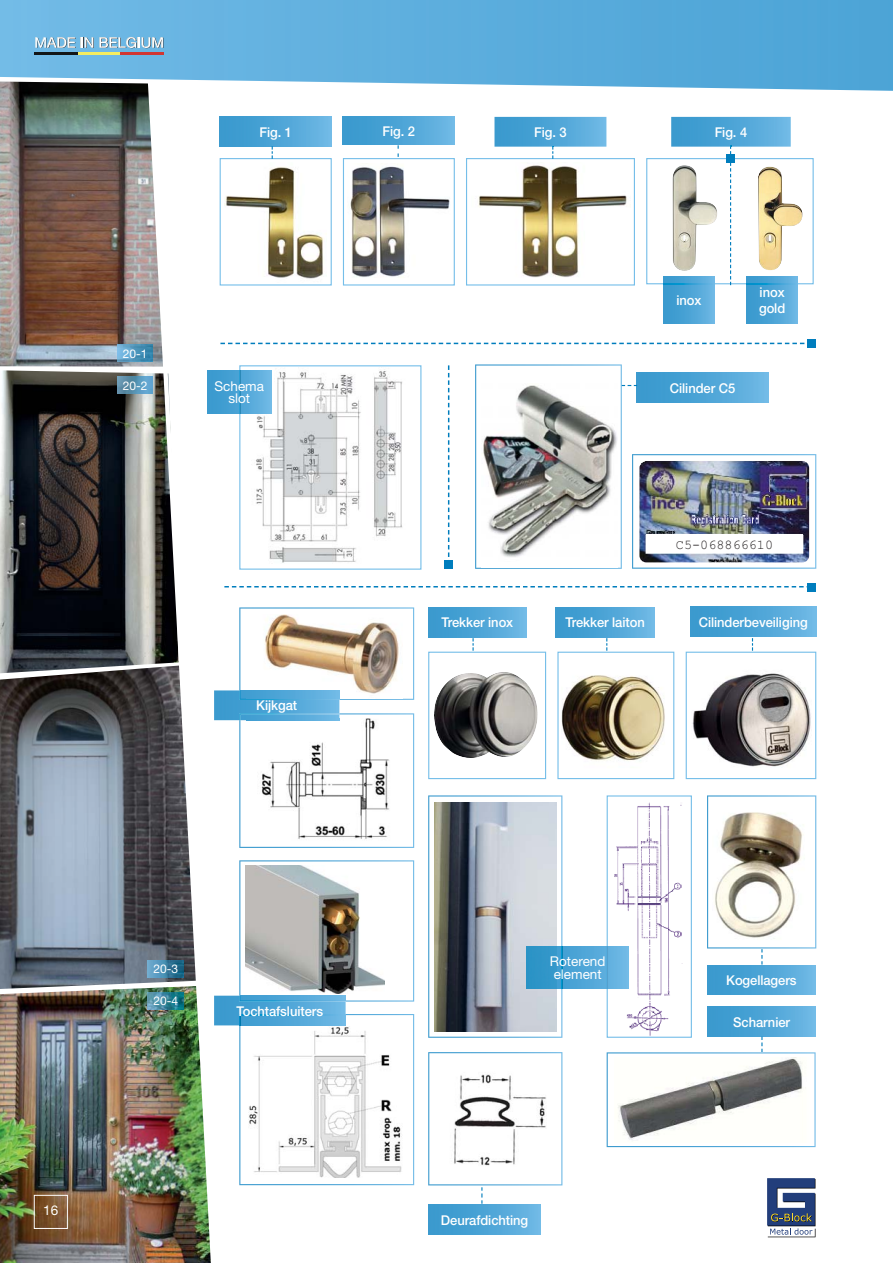
<style>
.page{position:relative;width:893px;height:1263px;background:#fff}
.page>*{position:absolute;margin:0;border:0;box-sizing:border-box;transform-origin:0 0}
.t1{font:500 13.5px/16.5px "Helvetica Neue";letter-spacing:-.005em;color:#fff;scale:.96 1}
.t2{font:13.5px/13.5px "Helvetica Neue";color:#fff}
.t3{font:13.5px "Courier New";color:#231f20}
.t4{font:13.5px "Helvetica Neue";color:#fff}
.t5{font:12px "Helvetica Neue";color:#fff}
</style>
<div class="page">
<div style="left:557px;top:652px;width:117px;height:127px;border:1px solid #75bee9"></div>
<img style="left:556px;top:607px;width:98px;height:30px">
<div style="left:239px;top:365px;width:182px;height:205px;border:1px solid #75bee9"></div>
<img style="left:252px;top:370px;width:150px;height:193px">
<img style="left:239px;top:860px;width:175px;height:142px">
<div style="left:245px;top:865px;width:149px;height:130px;background:#fff"></div>
<img style="left:245px;top:865px;width:139px;height:129px">
<img style="left:239px;top:607px;width:175px;height:93px">
<div style="left:247px;top:614px;width:155px;height:85px;background:#fff"></div>
<img style="left:265px;top:614px;width:134px;height:85px">
<img style="left:239px;top:1014px;width:175px;height:171px">
<img style="left:248px;top:1027px;width:158px;height:151px">
<img style="left:239px;top:713px;width:175px;height:135px">
<div style="left:247px;top:719px;width:155px;height:126px;background:#fff"></div>
<img style="left:257px;top:719px;width:133px;height:120px">
<img style="left:219px;top:690px;width:120px;height:30px">
<img style="left:239px;top:690px;width:100px;height:10px">
<svg style="left:240px;top:690px;width:12px;height:9px"></svg>
<img style="left:252px;top:690px;width:87px;height:9px">
<img style="left:239px;top:713px;width:100px;height:7px">
<img style="left:257px;top:719px;width:82px;height:1px">
<img style="left:0;top:0;width:892px;height:91px">
<svg style="left:767px;top:1179px;width:48px;height:58px"></svg>
<svg style="left:434px;top:672px;width:104px;height:86px"></svg>
<div style="left:428px;top:652px;width:118px;height:127px;border:1px solid #75bee9"></div>
<img style="left:428px;top:607px;width:98px;height:30px">
<svg style="left:224px;top:586px;width:583px;height:2px"></svg>
<div style="left:807px;top:583px;width:8px;height:9px;background:#007dbd"></div>
<img style="left:707px;top:795px;width:109px;height:154px">
<img style="left:713px;top:802px;width:97px;height:140px">
<img style="left:707px;top:965px;width:108px;height:30px">
<img style="left:614px;top:803px;width:69px;height:233px">
<div style="left:607px;top:795px;width:85px;height:243px;border:1px solid #75bee9"></div>
<img style="left:428px;top:795px;width:134px;height:243px">
<img style="left:434px;top:802px;width:122px;height:230px">
<img style="left:708px;top:1007px;width:107px;height:30px">
<img style="left:526px;top:946px;width:103px;height:43px">
<img style="left:607px;top:946px;width:1px;height:43px">
<img style="left:561px;top:946px;width:1px;height:43px">
<svg style="left:761px;top:949px;width:1px;height:16px"></svg>
<svg style="left:761px;top:1037px;width:1px;height:15px"></svg>
<img style="left:219px;top:996px;width:127px;height:29px">
<img style="left:239px;top:996px;width:107px;height:6px">
<img style="left:690px;top:607px;width:126px;height:29px">
<img style="left:0;top:78px;width:219px;height:1185px">
<svg style="left:472px;top:638px;width:2px;height:13px"></svg>
<img style="left:207px;top:371px;width:64px;height:42px">
<img style="left:239px;top:371px;width:1px;height:42px">
<img style="left:428px;top:1052px;width:134px;height:133px">
<img style="left:428px;top:1205px;width:113px;height:29px">
<svg style="left:481px;top:1187px;width:1px;height:17px"></svg>
<img style="left:607px;top:1052px;width:208px;height:95px">
<img style="left:614px;top:1057px;width:195px;height:85px">
<div style="left:433px;top:1058px;width:123px;height:115px;background:#fff"></div>
<img style="left:454px;top:1074px;width:92px;height:92px">
<div style="left:646px;top:158px;width:168px;height:126px;border:1px solid #75bee9"></div>
<div style="left:220px;top:158px;width:112px;height:128px;border:1px solid #75bee9"></div>
<img style="left:224px;top:167px;width:100px;height:112px">
<div style="left:343px;top:158px;width:112px;height:128px;border:1px solid #75bee9"></div>
<img style="left:350px;top:166px;width:100px;height:111px">
<div style="left:466px;top:158px;width:169px;height:128px;border:1px solid #75bee9"></div>
<img style="left:478px;top:165px;width:149px;height:113px">
<img style="left:672px;top:165px;width:45px;height:106px">
<div style="left:726px;top:154px;width:8px;height:9px;background:#007dbd"></div>
<img style="left:220px;top:117px;width:112px;height:30px">
<img style="left:343px;top:117px;width:112px;height:27px">
<img style="left:494px;top:117px;width:112px;height:30px">
<img style="left:758px;top:166px;width:44px;height:104px">
<img style="left:671px;top:117px;width:120px;height:30px">
<svg style="left:730px;top:145px;width:1px;height:140px"></svg>
<img style="left:663px;top:276px;width:52px;height:47px">
<img style="left:663px;top:283px;width:52px;height:1px">
<img style="left:746px;top:276px;width:52px;height:47px">
<img style="left:746px;top:283px;width:52px;height:1px">
<svg style="left:220px;top:343px;width:585px;height:1px"></svg>
<div style="left:807px;top:339px;width:9px;height:9px;background:#007dbd"></div>
<svg style="left:448px;top:365px;width:1px;height:192px"></svg>
<div style="left:444px;top:560px;width:9px;height:9px;background:#007dbd"></div>
<img style="left:475px;top:364px;width:147px;height:205px">
<div style="left:480px;top:372px;width:137px;height:195px;background:#fff"></div>
<img style="left:483px;top:385px;width:134px;height:172px">
<img style="left:637px;top:373px;width:131px;height:29px">
<svg style="left:622px;top:385px;width:15px;height:1px"></svg>
<svg style="left:35px;top:37px;width:128px;height:11px"></svg>
<hr style="left:78px;top:53px;width:43px;height:2px;background:#f5ed60">
<hr style="left:35px;top:53px;width:43px;height:2px;background:#121617">
<hr style="left:121px;top:53px;width:43px;height:2px;background:#d13632">
<img style="left:632px;top:454px;width:184px;height:115px">
<img style="left:639px;top:461px;width:170px;height:101px;border-radius:7px">
<div style="left:646px;top:535px;width:157px;height:18px;background:#fff"></div>
<img style="left:520px;top:677px;width:15px;height:22px">
<img style="left:562px;top:675px;width:103px;height:86px">
<div style="left:686px;top:652px;width:130px;height:127px;border:1px solid #75bee9"></div>
<img style="left:692px;top:673px;width:119px;height:94px">
<p class="t5" style="left:123px;top:349px;width:26px">20-1</p>
<p class="t5" style="left:123px;top:381px;width:26px">20-2</p>
<p class="t1" style="left:259px;top:125px;width:35px">Fig. 1</p>
<p class="t1" style="left:383px;top:124px;width:35px">Fig. 2</p>
<p class="t1" style="left:534px;top:125px;width:35px">Fig. 3</p>
<p class="t1" style="left:715px;top:125px;width:35px">Fig. 4</p>
<p class="t2" style="left:214px;top:382px;width:51px;line-height:12px;text-align:center">Schema slot</p>
<p class="t1" style="left:256px;top:699px;width:44px">Kijkgat</p>
<p class="t1" style="left:676px;top:293px;width:28px">inox</p>
<p class="t1" style="left:759px;top:285px;width:29px">inox gold</p>
<p class="t1" style="left:670px;top:381px;width:70px">Cilinder C5</p>
<p class="t1" style="left:441px;top:616px;width:76px">Trekker inox</p>
<p class="t1" style="left:565px;top:616px;width:84px">Trekker laiton</p>
<p class="t3" style="left:676px;top:537px;width:99px">C5-068866610</p>
<p class="t1" style="left:699px;top:615px;width:115px">Cilinderbeveiliging</p>
<p class="t4" style="left:43px;top:1206px;width:17px">16</p>
<p class="t5" style="left:153px;top:964px;width:26px">20-3</p>
<p class="t5" style="left:153px;top:996px;width:26px">20-4</p>
<p class="t1" style="left:237px;top:1004px;width:92px">Tochtafsluiters</p>
<p class="t2" style="left:550px;top:956px;width:57px">Roterend element</p>
<p class="t1" style="left:441px;top:1213px;width:92px">Deurafdichting</p>
<p class="t1" style="left:726px;top:974px;width:75px">Kogellagers</p>
<p class="t1" style="left:733px;top:1015px;width:61px">Scharnier</p>
</div>
